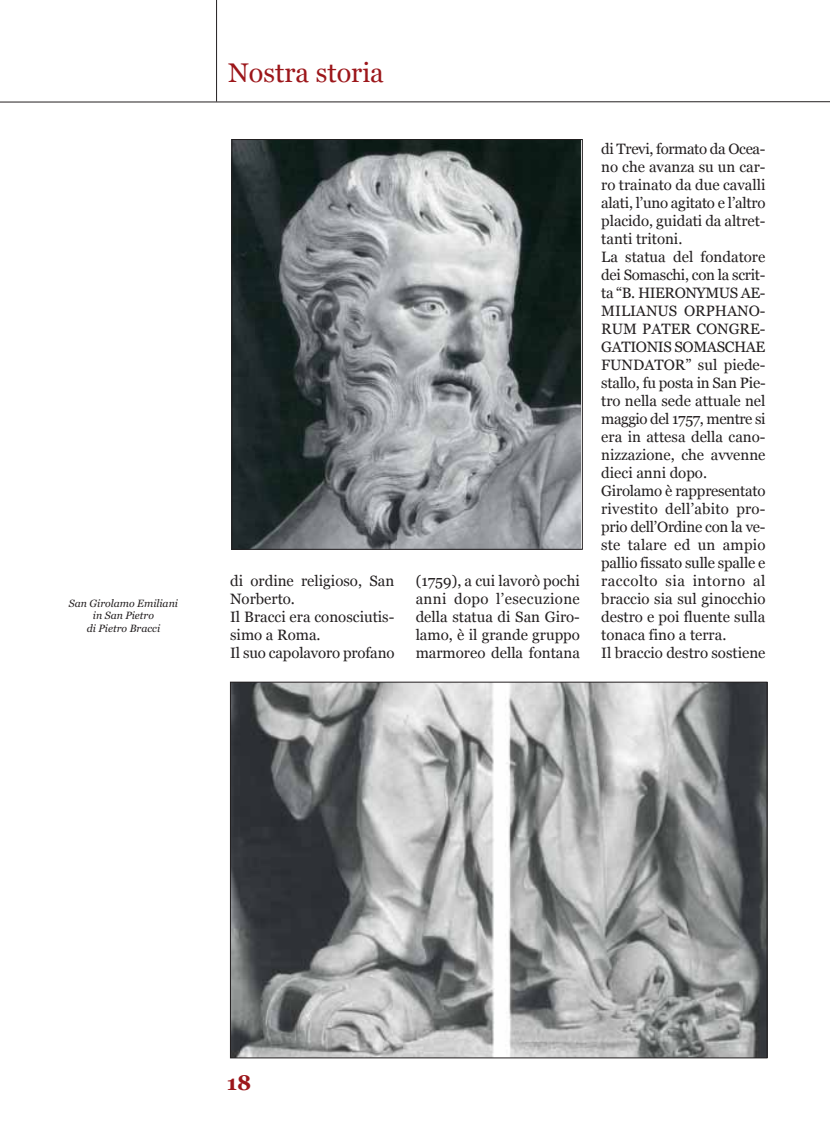
<style>
.page{position:relative;width:830px;height:1127px;background:#fff}
.page>*{position:absolute;margin:0;border:0;box-sizing:border-box;transform-origin:0 0}
.t1{font:27px "Georgia";color:#9c161a}
.t2{font:700 21px "Georgia";color:#9c161a}
.t3{font:15px/18px "Georgia";color:#231f20}
.t4{font:italic 10.5px/12.6px "Georgia";color:#231f20;text-align:center}
</style>
<div class="page">
<svg style="left:0;top:101px;width:829px;height:1px"></svg>
<hr style="left:216px;top:0;width:1px;height:102px;background:#231f20">
<img style="left:234px;top:141px;width:346px;height:406px">
<div style="left:232px;top:139px;width:350px;height:410px;border:1px solid #231f20"></div>
<img style="left:232px;top:684px;width:532px;height:372px">
<p class="t4" style="left:69px;top:597px;width:110px">San Girolamo Emiliani in San Pietro<br>di Pietro Bracci</p>
<h1 class="t1" style="left:228px;top:53px;width:157px">Nostra storia</h1>
<p class="t3" style="left:230px;top:571px;width:166px">di ordine religioso, San<br>Norberto.<br>Il Bracci era conosciutis&shy;simo a Roma.<br>Il suo capolavoro profano</p>
<p class="t3" style="left:415px;top:571px;width:166px;text-align:justify">(1759), a cui lavorò pochi anni dopo l’esecuzione della statua di San Giro&shy;lamo, è il grande gruppo marmoreo della fontana</p>
<p class="t3" style="left:601px;top:139px;width:166px">di Trevi, formato da Ocea&shy;no che avanza su un car&shy;ro trainato da due cavalli alati, l’uno agitato e l’altro placido, guidati da altret&shy;tanti tritoni.<br>La statua del fondatore dei Somaschi, con la scrit&shy;ta “B. HIERONYMUS AE-<br>MILIANUS ORPHANO-<br>RUM PATER CONGRE-<br>GATIONIS SOMASCHAE<br>FUNDATOR” sul piede&shy;stallo, fu posta in San Pie&shy;tro nella sede attuale nel maggio del 1757, mentre si era in attesa della cano&shy;nizzazione, che avvenne dieci anni dopo.<br>Girolamo è rappresentato rivestito dell’abito pro&shy;prio dell’Ordine con la ve&shy;ste talare ed un ampio pallio fissato sulle spalle e raccolto sia intorno al braccio sia sul ginocchio destro e poi fluente sulla tonaca fino a terra.<br>Il braccio destro sostiene</p>
<h2 class="t2" style="left:227px;top:1074px;width:26px">18</h2>
</div>
